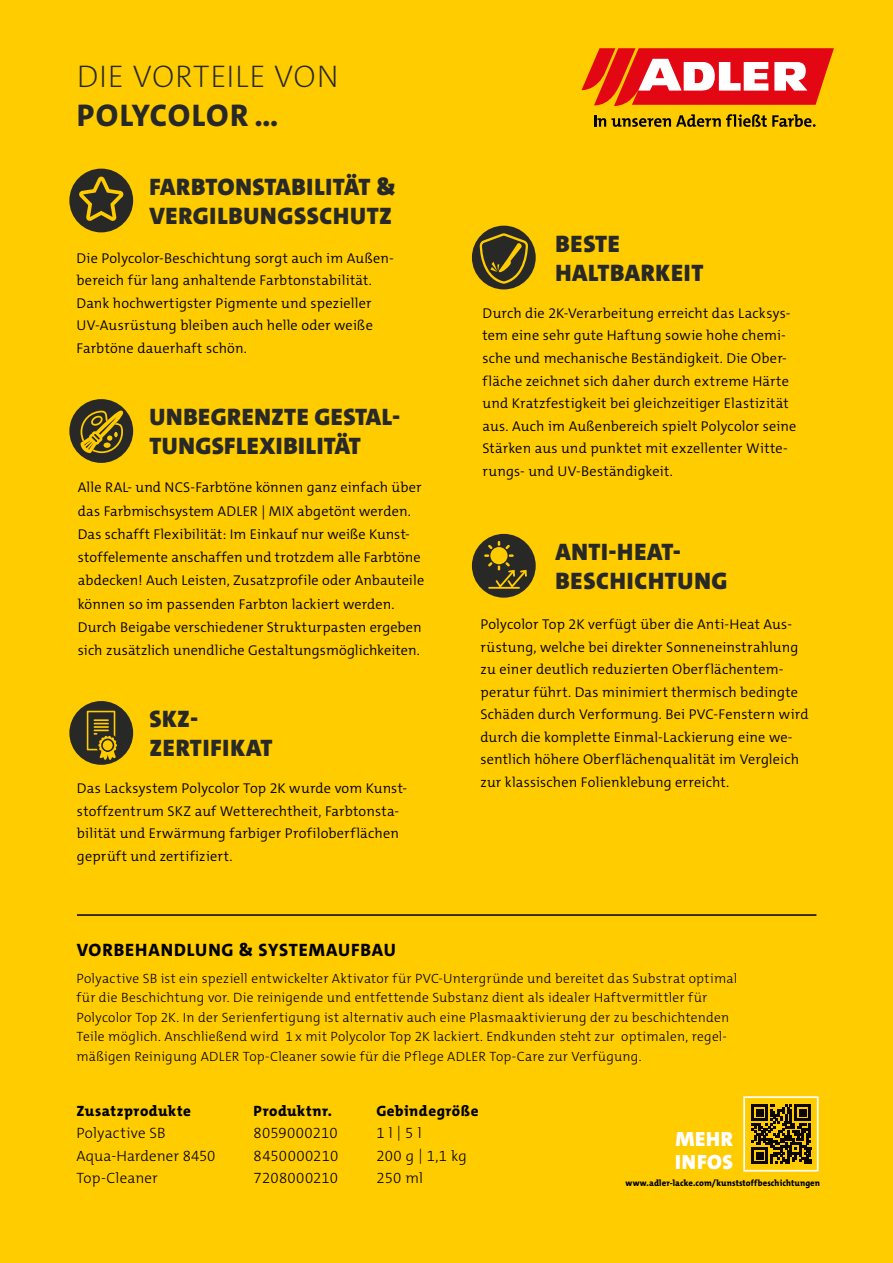
<style>
.page{position:relative;width:893px;height:1263px;background:#fc0}
.page>*{position:absolute;margin:0;border:0;box-sizing:border-box;transform-origin:0 0}
.t1{font:200 31.5px "The Mix C4 s";letter-spacing:.015em;color:#282827}
.t2{font:800 31.5px "The Mix C4 s";letter-spacing:.035em;color:#282827}
.t3{font:900 24px/28.8px "The Mix C4 s";letter-spacing:.03em;color:#282827}
.t4{font:900 20.7px/23.5px "The Mix C4 s";letter-spacing:.03em;color:#fff}
.t5{font:800 18px "The Mix C4 s";letter-spacing:.05em;color:#000}
.t6{font:300 15px/22.5px "The Mix C4 s";letter-spacing:.01em;color:#000}
.t7{font:800 15px "The Mix C4 s";letter-spacing:.035em;color:#000}
.t8{font:300 14.25px/22.5px "The Mix C4 s";letter-spacing:.01em;color:#000}
.t9{font:300 13.5px/19.5px "The Mix C4 s";letter-spacing:.02em;color:#000}
.t10{font:800 9px "The Mix C4 s";letter-spacing:.01em;color:#000;scale:.96 1}
</style>
<div class="page">
<svg style="left:594px;top:114px;width:222px;height:13px"></svg>
<svg style="left:581px;top:48px;width:253px;height:58px;background:#ec5844"></svg>
<div style="left:69px;top:399px;width:64px;height:64px;background:#282827;border-radius:50%"></div>
<svg style="left:81px;top:411px;width:45px;height:42px"></svg>
<div style="left:472px;top:226px;width:64px;height:63px;background:#282827;border-radius:50%"></div>
<svg style="left:480px;top:233px;width:48px;height:51px"></svg>
<div style="left:69px;top:701px;width:64px;height:64px;background:#282827;border-radius:50%"></div>
<div style="left:87px;top:711px;width:28px;height:39px;border:2px solid #fc0"></div>
<svg style="left:94px;top:719px;width:23px;height:41px"></svg>
<div style="left:69px;top:169px;width:64px;height:63px;background:#282827;border-radius:50%"></div>
<svg style="left:79px;top:177px;width:45px;height:44px"></svg>
<div style="left:472px;top:534px;width:64px;height:64px;background:#282827;border-radius:50%"></div>
<hr style="left:488px;top:587px;width:32px;height:2px;background:#fc0">
<svg style="left:484px;top:541px;width:43px;height:47px"></svg>
<div style="left:490px;top:547px;width:18px;height:17px;background:#fc0;border-radius:50%"></div>
<div style="left:743px;top:1096px;width:76px;height:75px;border:2px solid #fff"></div>
<hr style="left:77px;top:914px;width:739px;height:2px;background:#000">
<svg style="left:751px;top:1104px;width:60px;height:60px"></svg>
<div style="left:756px;top:1152px;width:7px;height:7px;background:#0b0805"></div>
<h1 class="t1" style="left:77px;top:56px;width:263px">DIE VORTEILE VON</h1>
<h1 class="t2" style="left:77px;top:95px;width:203px">POLYCOLOR …</h1>
<h2 class="t3" style="left:149px;top:173px;width:248px">FARBTONSTABILITÄT &amp;<br>VERGILBUNGSSCHUTZ</h2>
<p class="t8" style="left:77px;top:247px;width:319px">Die Polycolor-Beschichtung sorgt auch im Außen&shy;bereich für lang anhaltende Farbtonstabilität.<br>Dank hochwertigster Pigmente und spezieller UV-Ausrüstung bleiben auch helle oder weiße Farbtöne dauerhaft schön.</p>
<h2 class="t3" style="left:149px;top:403px;width:252px">UNBEGRENZTE GESTAL-<br>TUNGSFLEXIBILITÄT</h2>
<p class="t8" style="left:78px;top:476px;width:348px;line-height:23.2px">Alle RAL- und NCS-Farbtöne können ganz einfach über das Farbmischsystem ADLER | MIX abgetönt werden.<br>Das schafft Flexibilität: Im Einkauf nur weiße Kunst&shy;stoffelemente anschaffen und trotzdem alle Farbtöne abdecken! Auch Leisten, Zusatzprofile oder Anbauteile können so im passenden Farbton lackiert werden.<br>Durch Beigabe verschiedener Strukturpasten ergeben sich zusätzlich unendliche Gestaltungsmöglichkeiten.</p>
<h2 class="t3" style="left:149px;top:705px;width:125px">SKZ-<br>ZERTIFIKAT</h2>
<p class="t8" style="left:77px;top:777px;width:332px">Das Lacksystem Polycolor Top 2K wurde vom Kunst&shy;stoffzentrum SKZ auf Wetterechtheit, Farbtonsta&shy;bilität und Erwärmung farbiger Profiloberflächen geprüft und zertifiziert.</p>
<h2 class="t3" style="left:555px;top:230px;width:149px">BESTE<br>HALTBARKEIT</h2>
<p class="t8" style="left:483px;top:302px;width:315px">Durch die 2K-Verarbeitung erreicht das Lacksys&shy;tem eine sehr gute Haftung sowie hohe chemi&shy;sche und mechanische Beständigkeit. Die Ober&shy;fläche zeichnet sich daher durch extreme Härte und Kratzfestigkeit bei gleichzeitiger Elastizität aus. Auch im Außenbereich spielt Polycolor seine Stärken aus und punktet mit exzellenter Witte&shy;rungs- und UV-Beständigkeit.</p>
<h2 class="t3" style="left:555px;top:538px;width:174px">ANTI-HEAT-<br>BESCHICHTUNG</h2>
<p class="t8" style="left:480px;top:613px;width:330px">Polycolor Top 2K verfügt über die Anti-Heat Aus&shy;rüstung, welche bei direkter Sonneneinstrahlung zu einer deutlich reduzierten Oberflächentem&shy;peratur führt. Das minimiert thermisch bedingte Schäden durch Verformung. Bei PVC-Fenstern wird durch die komplette Einmal-Lackierung eine we&shy;sentlich höhere Oberflächenqualität im Vergleich zur klassischen Folienklebung erreicht.</p>
<p class="t5" style="left:77px;top:939px;width:321px">VORBEHANDLUNG &amp; SYSTEMAUFBAU</p>
<p class="t9" style="left:77px;top:968px;width:662px">Polyactive SB ist ein speziell entwickelter Aktivator für PVC-Untergründe und bereitet das Substrat optimal für die Beschichtung vor. Die reinigende und entfettende Substanz dient als idealer Haftvermittler für Polycolor Top 2K. In der Serienfertigung ist alternativ auch eine Plasmaaktivierung der zu beschichtenden Teile möglich. Anschließend wird 1 x mit Polycolor Top 2K lackiert. Endkunden steht zur optimalen, regel&shy;mäßigen Reinigung ADLER Top-Cleaner sowie für die Pflege ADLER Top-Care zur Verfügung.</p>
<p class="t7" style="left:77px;top:1101px;width:116px">Zusatzprodukte</p>
<p class="t7" style="left:254px;top:1101px;width:80px">Produktnr.</p>
<p class="t6" style="left:77px;top:1122px;width:91px">Polyactive SB</p>
<p class="t6" style="left:254px;top:1122px;width:86px">8059000210</p>
<p class="t6" style="left:77px;top:1144px;width:140px">Aqua-Hardener 8450</p>
<p class="t6" style="left:254px;top:1144px;width:86px">8450000210</p>
<p class="t6" style="left:77px;top:1167px;width:83px">Top-Cleaner</p>
<p class="t6" style="left:254px;top:1167px;width:86px">7208000210</p>
<p class="t7" style="left:376px;top:1101px;width:104px">Gebindegröße</p>
<p class="t6" style="left:376px;top:1122px;width:92px">1 l | 5 l<br>200 g | 1,1 kg<br>250 ml</p>
<h3 class="t4" style="left:675px;top:1127px;width:59px">MEHR<br>INFOS</h3>
<p class="t10" style="left:625px;top:1177px;width:204px">www.adler-lacke.com/kunststoffbeschichtungen</p>
</div>
